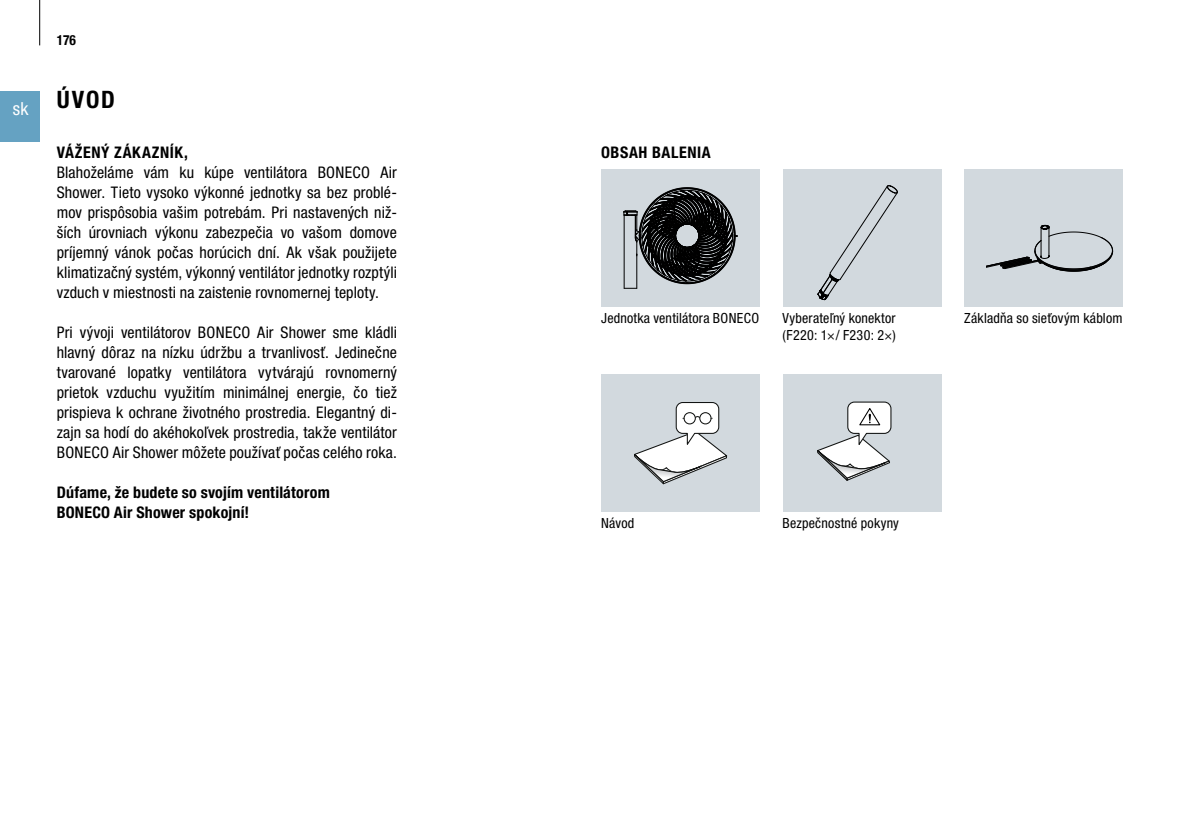
<style>
.page{position:relative;width:1191px;height:840px;background:#fff}
.page>*{position:absolute;margin:0;border:0;box-sizing:border-box;transform-origin:0 0}
.t1{font:700 condensed 24px "Helvetica Neue LTW1 G";color:#000}
.t2{font:condensed 18px "Helvetica Neue LTW1 G";color:#fff}
.t3{font:condensed 16px/20px "Helvetica Neue LTW1 G";letter-spacing:.01em;color:#000;text-align:justify}
.t4{font:700 condensed 16px/20px "Helvetica Neue LTW1 G";letter-spacing:.015em;color:#000}
.t5{font:700 condensed 16px "Helvetica Neue LTW1 G";letter-spacing:.04em;color:#000}
.t6{font:700 condensed 16px "Helvetica Neue LTW1 G";letter-spacing:.035em;color:#000}
.t7{font:condensed 14px/16.8px "Helvetica Neue LTW1 G";letter-spacing:.015em;color:#000}
.t8{font:700 condensed 14px "Helvetica Neue LTW1 G";color:#000;scale:.96 1}
</style>
<div class="page">
<div style="left:0;top:91px;width:40px;height:51px;background:#65a2c2"></div>
<hr style="left:39px;top:0;width:1px;height:45px;background:#000">
<div style="left:601px;top:374px;width:159px;height:138px;background:#d2d9de"></div>
<svg style="left:634px;top:402px;width:94px;height:83px"></svg>
<div style="left:782px;top:374px;width:159px;height:138px;background:#d2d9de"></div>
<svg style="left:817px;top:401px;width:75px;height:80px"></svg>
<div style="left:601px;top:169px;width:159px;height:138px;background:#d2d9de"></div>
<svg style="left:623px;top:187px;width:114px;height:102px"></svg>
<div style="left:782px;top:169px;width:159px;height:138px;background:#d2d9de"></div>
<svg style="left:817px;top:185px;width:80px;height:115px"></svg>
<div style="left:964px;top:169px;width:159px;height:138px;background:#d2d9de"></div>
<svg style="left:986px;top:225px;width:127px;height:47px"></svg>
<hr style="left:1040px;top:227px;width:1px;height:30px;background:#000">
<p class="t2" style="left:13px;top:102px;width:17px">sk</p>
<p class="t8" style="left:57px;top:32px;width:21px">176</p>
<h1 class="t1" style="left:57px;top:85px;width:60px">ÚVOD</h1>
<p class="t5" style="left:57px;top:143px;width:133px">VÁŽENÝ ZÁKAZNÍK,</p>
<p class="t3" style="left:57px;top:164px;width:342px">Blahoželáme vám ku kúpe ventilátora BONECO Air Shower. Tieto vysoko výkonné jednotky sa bez problé&shy;mov prispôsobia vašim potrebám. Pri nastavených niž&shy;ších úrovniach výkonu zabezpečia vo vašom domove príjemný vánok počas horúcich dní. Ak však použijete klimatizačný systém, výkonný ventilátor jednotky rozptýli vzduch v miestnosti na zaistenie rovnomernej teploty.</p>
<p class="t3" style="left:57px;top:324px;width:342px">Pri vývoji ventilátorov BONECO Air Shower sme kládli hlavný dôraz na nízku údržbu a trvanlivosť. Jedinečne tvarované lopatky ventilátora vytvárajú rovnomerný prietok vzduchu využitím minimálnej energie, čo tiež prispieva k ochrane životného prostredia. Elegantný di&shy;zajn sa hodí do akéhokoľvek prostredia, takže ventilátor BONECO Air Shower môžete používať počas celého roka.</p>
<p class="t4" style="left:57px;top:482px;width:275px">Dúfame, že budete so svojím ventilátorom<br>BONECO Air Shower spokojní!</p>
<p class="t6" style="left:601px;top:143px;width:111px">OBSAH BALENIA</p>
<p class="t7" style="left:601px;top:311px;width:160px">Jednotka ventilátora BONECO</p>
<p class="t7" style="left:782px;top:311px;width:115px">Vyberateľný konektor (F220: 1×/ F230: 2×)</p>
<p class="t7" style="left:964px;top:311px;width:160px">Základňa so sieťovým káblom</p>
<p class="t7" style="left:601px;top:516px;width:35px">Návod</p>
<p class="t7" style="left:782px;top:516px;width:118px">Bezpečnostné pokyny</p>
</div>
